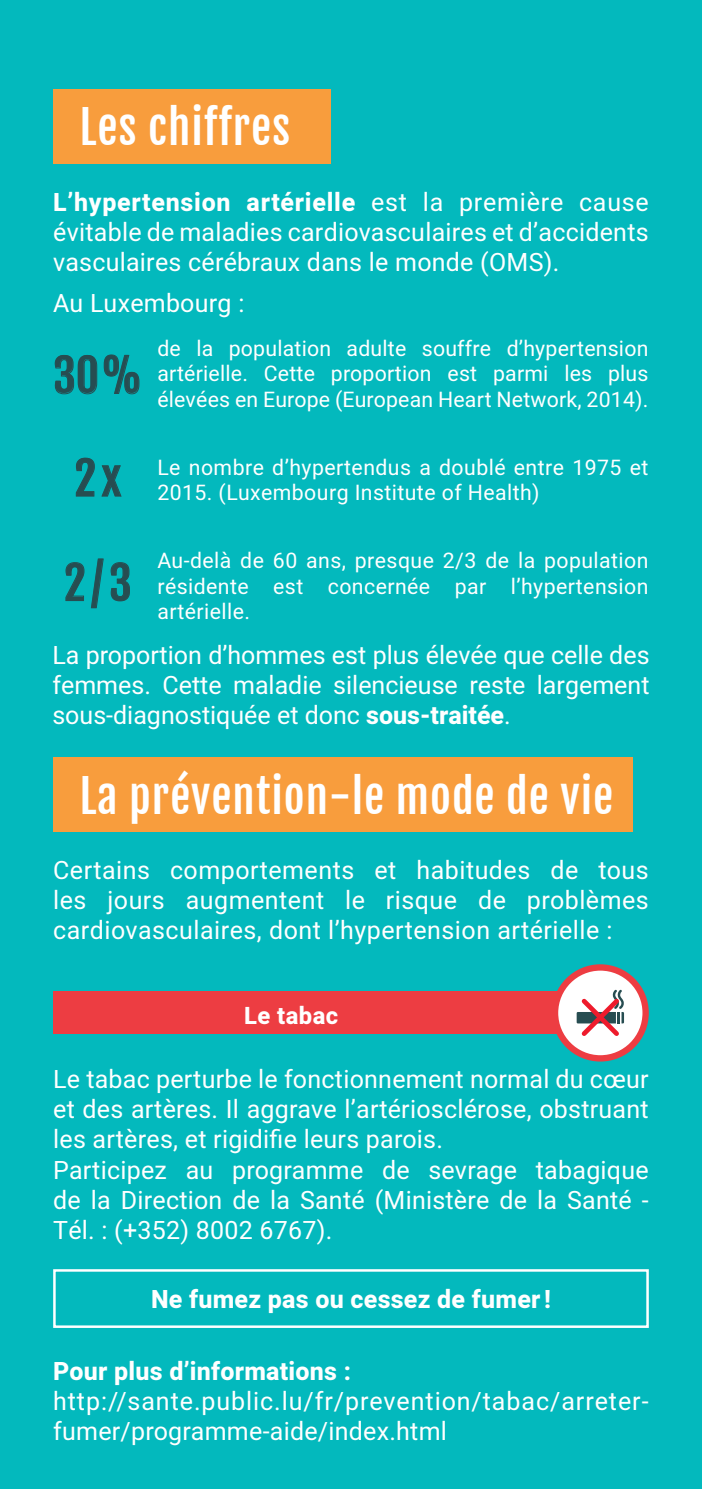
<style>
.page{position:relative;width:702px;height:1489px;background:#fff}
.page>*{position:absolute;margin:0;border:0;box-sizing:border-box;transform-origin:0 0}
.t1{font:45px "Fjalla One";letter-spacing:.02em;color:#fff}
.t2{font:45px "Fjalla One";color:#274d51}
.t3{font:25px/30px "Heebo";letter-spacing:.01em;color:#fff;text-align:justify}
.t4{font:25px/30px "Heebo";letter-spacing:.035em;color:#fff}
.t5{font:800 25px "Heebo";letter-spacing:.01em;color:#fff}
.t6{font:800 23.75px "Heebo";letter-spacing:.02em;color:#fff}
.t7{font:21.25px/25.5px "Heebo";letter-spacing:.02em;color:#fff;text-align:justify}
.s1{font-weight:800}
</style>
<div class="page">
<div style="left:0;top:0;width:702px;height:1488px;background:#03b9bd"></div>
<div style="left:53px;top:89px;width:278px;height:74px;background:#f89d3d"></div>
<div style="left:53px;top:756px;width:579px;height:75px;background:#f89d3d"></div>
<div style="left:401px;top:991px;width:188px;height:43px;background:#ed3d42"></div>
<div style="left:53px;top:991px;width:476px;height:43px;background:#ed3d42"></div>
<svg style="left:555px;top:967px;width:90px;height:91px;background:#fce4e5"></svg>
<div style="left:552px;top:964px;width:96px;height:97px;border:6px solid #ed3d42;border-radius:50%"></div>
<svg style="left:576px;top:989px;width:48px;height:51px;background:#d2b2b6"></svg>
<svg style="left:54px;top:354px;width:86px;height:41px"></svg>
<svg style="left:75px;top:457px;width:20px;height:40px"></svg>
<svg style="left:101px;top:465px;width:21px;height:32px"></svg>
<svg style="left:65px;top:558px;width:39px;height:50px"></svg>
<svg style="left:110px;top:562px;width:20px;height:39px"></svg>
<div style="left:53px;top:1269px;width:595px;height:58px;border:2px solid #fff"></div>
<h1 class="t1" style="left:79px;top:100px;width:212px">Les chiffres</h1>
<p class="t3" style="left:53px;top:187px;width:597px"><span class="s1">L’hypertension artérielle</span> est la première cause évitable de maladies cardiovasculaires et d’accidents vasculaires cérébraux dans le monde (OMS).</p>
<p class="t3" style="left:53px;top:288px;width:193px">Au Luxembourg :</p>
<h1 class="t2" style="left:53px;top:348px;width:91px">30%</h1>
<h1 class="t2" style="left:74px;top:450px;width:49px">2x</h1>
<p class="t7" style="left:157px;top:335px;width:492px">de la population adulte souffre d’hypertension artérielle. Cette proportion est parmi les plus élevées en Europe (European Heart Network, 2014).</p>
<p class="t7" style="left:157px;top:454px;width:492px">Le nombre d’hypertendus a doublé entre 1975 et<br>2015. (Luxembourg Institute of Health)</p>
<h1 class="t2" style="left:64px;top:555px;width:70px">2/3</h1>
<p class="t7" style="left:157px;top:548px;width:492px">Au-delà de 60 ans, presque 2/3 de la population résidente est concernée par l’hypertension artérielle.</p>
<p class="t3" style="left:52px;top:640px;width:598px">La proportion d’hommes est plus élevée que celle des femmes. Cette maladie silencieuse reste largement sous-diagnostiquée et donc <span class="s1">sous-traitée</span>.</p>
<h1 class="t1" style="left:79px;top:768px;width:535px">La prévention-le mode de vie</h1>
<p class="t3" style="left:53px;top:855px;width:597px">Certains comportements et habitudes de tous les jours augmentent le risque de problèmes cardiovasculaires, dont l’hypertension artérielle :</p>
<p class="t6" style="left:244px;top:998px;width:96px">Le tabac</p>
<p class="t3" style="left:53px;top:1064px;width:597px;text-align:left">Le tabac perturbe le fonctionnement normal du cœur et des artères. Il aggrave l’artériosclérose, obstruant les artères, et rigidifie leurs parois.<br>Participez au programme de sevrage tabagique de la Direction de la Santé (Ministère de la Santé - Tél. : (+352) 8002 6767).</p>
<p class="t5" style="left:151px;top:1281px;width:401px">Ne fumez pas ou cessez de fumer!</p>
<p class="t5" style="left:53px;top:1353px;width:299px">Pour plus d’informations :</p>
<p class="t4" style="left:53px;top:1385px;width:597px">http://sante.public.lu/fr/prevention/tabac/arreter&shy;fumer/programme-aide/index.html</p>
</div>
